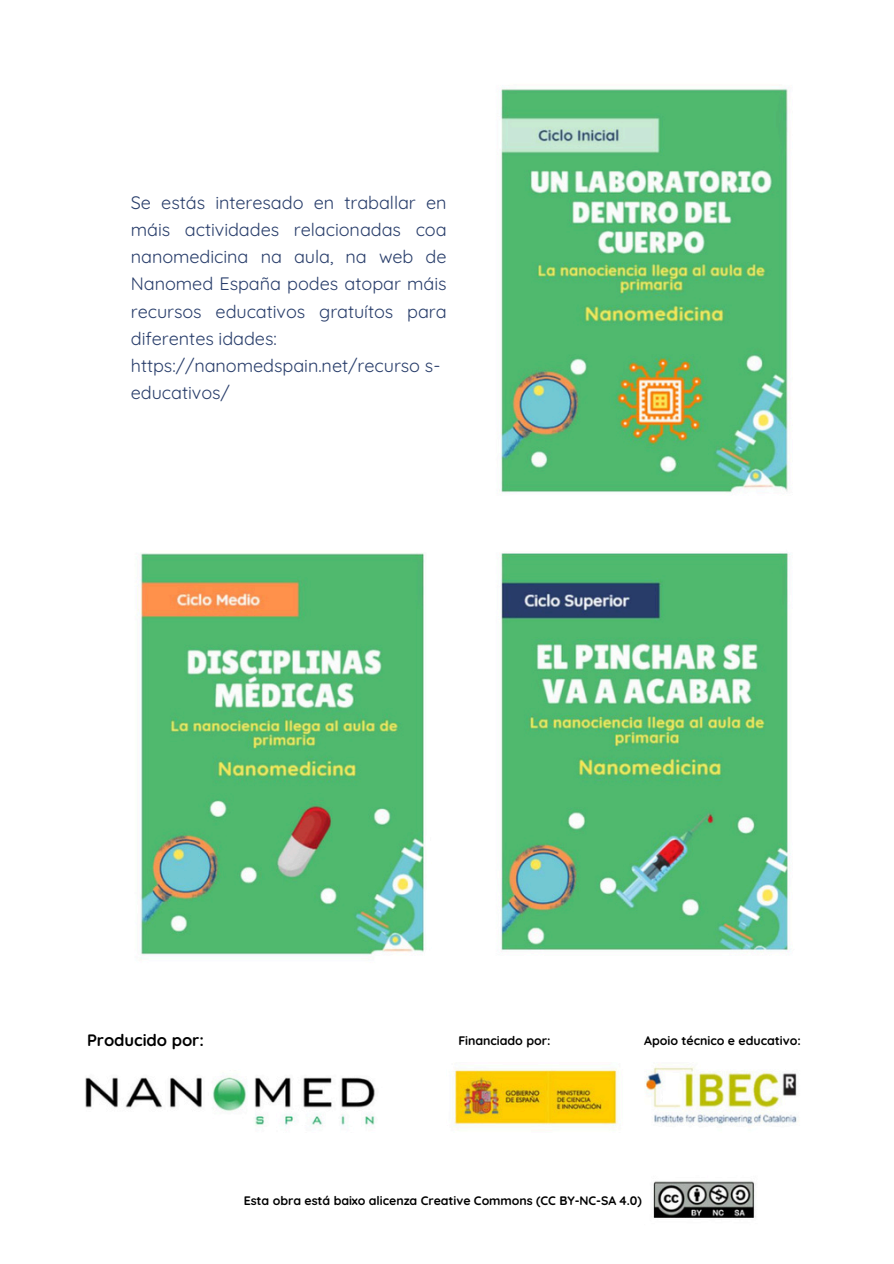
<style>
.page{position:relative;width:894px;height:1264px;background:#fff}
.page>*{position:absolute;margin:0;border:0;box-sizing:border-box;transform-origin:0 0}
.t1{font:18px/27px "Quicksand";letter-spacing:-.005em;color:#293e6b}
.t2{font:700 16.5px "Quicksand";letter-spacing:-.005em;color:#000}
.t3{font:700 12.45px "Quicksand";letter-spacing:-.005em;color:#000}
.t4{font:700 12.3px "Quicksand";letter-spacing:-.005em;color:#000}
</style>
<div class="page">
<img style="left:85px;top:88px;width:712px;height:1130px">
<p class="t1" style="left:131px;top:189px;width:317px">Se estás interesado en traballar en máis actividades relacionadas coa nanomedicina na aula, na web de<br>Nanomed España podes atopar máis recursos educativos gratuítos para diferentes idades: https://nanomedspain.net/recurso s&shy;educativos/</p>
<p class="t2" style="left:87px;top:1029px;width:118px">Producido por:</p>
<h2 class="t3" style="left:458px;top:1032px;width:94px">Financiado por:</h2>
<h1 class="t3" style="left:644px;top:1032px;width:158px">Apoio técnico e educativo:</h1>
<p class="t4" style="left:244px;top:1192px;width:399px">Esta obra está baixo alicenza Creative Commons (CC BY-NC-SA 4.0)</p>
</div>
